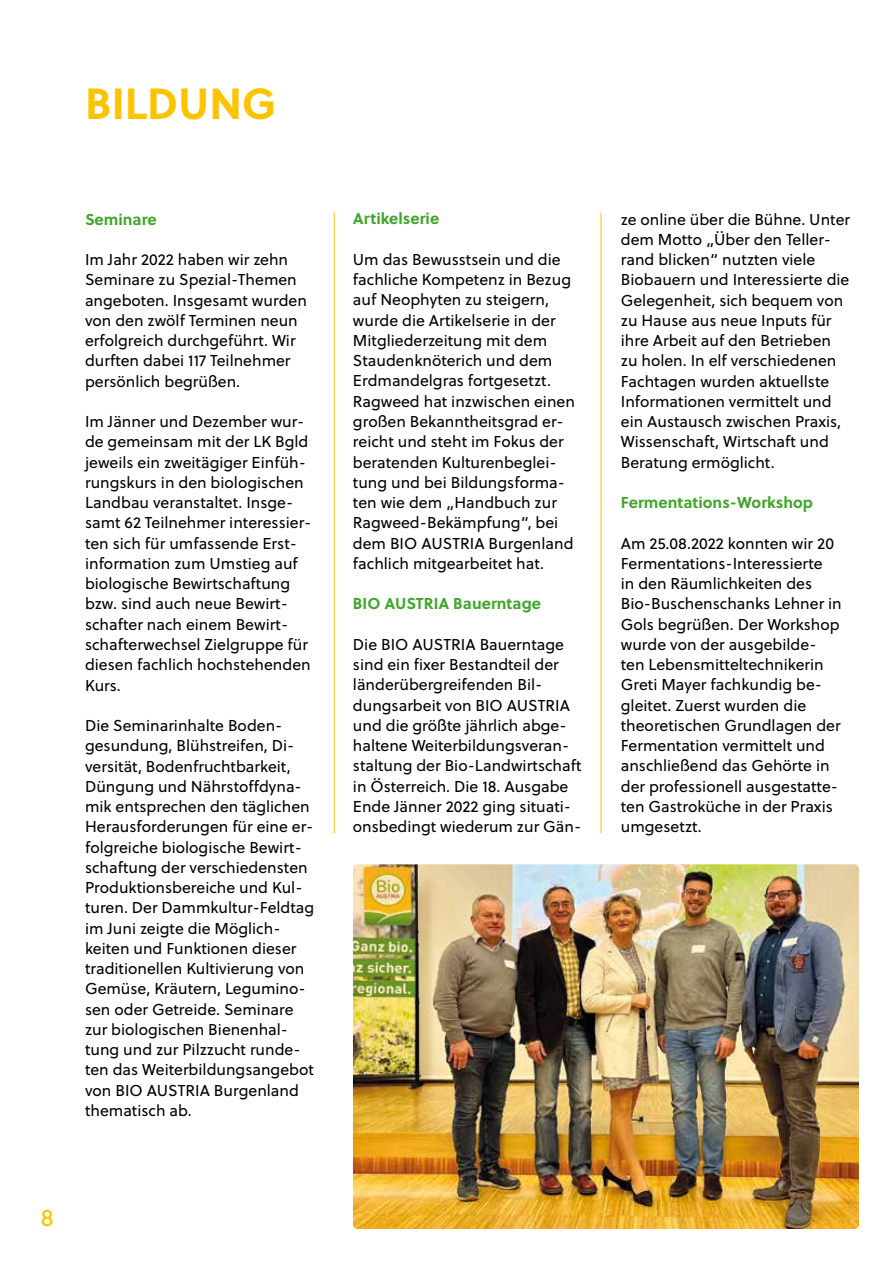
<style>
.page{position:relative;width:893px;height:1263px;background:#fff}
.page>*{position:absolute;margin:0;border:0;box-sizing:border-box;transform-origin:0 0}
.t1{font:700 43.5px "Soleil";color:#fcc400}
.t2{font:24px "Soleil";color:#fcc400}
.t3{font:15.75px/20.2px "Soleil";color:#000}
.t4{font:700 15.75px "Soleil";color:#41a62b}
</style>
<div class="page">
<hr style="left:334px;top:213px;width:1px;height:620px;background:#fcc400">
<hr style="left:601px;top:213px;width:1px;height:620px;background:#fcc400">
<img style="left:353px;top:864px;width:506px;height:365px">
<h1 class="t1" style="left:85px;top:75px;width:193px">BILDUNG</h1>
<p class="t4" style="left:85px;top:209px;width:73px">Seminare</p>
<p class="t3" style="left:85px;top:250px;width:223px">Im Jahr 2022 haben wir zehn<br>Seminare zu Spezial-Themen angeboten. Insgesamt wurden von den zwölf Terminen neun erfolgreich durchgeführt. Wir durften dabei 117 Teilnehmer persönlich begrüßen.</p>
<p class="t3" style="left:85px;top:412px;width:228px">Im Jänner und Dezember wur&shy;de gemeinsam mit der LK Bgld jeweils ein zweitägiger Einfüh&shy;rungskurs in den biologischen<br>Landbau veranstaltet. Insge&shy;samt 62 Teilnehmer interessier&shy;ten sich für umfassende Erst&shy;information zum Umstieg auf biologische Bewirtschaftung bzw. sind auch neue Bewirt&shy;schafter nach einem Bewirt&shy;schafterwechsel Zielgruppe für diesen fachlich hochstehenden<br>Kurs.</p>
<p class="t3" style="left:85px;top:716px;width:231px">Die Seminarinhalte Boden&shy;gesundung, Blühstreifen, Di&shy;versität, Bodenfruchtbarkeit,<br>Düngung und Nährstoffdyna&shy;mik entsprechen den täglichen<br>Herausforderungen für eine er&shy;folgreiche biologische Bewirt&shy;schaftung der verschiedensten<br>Produktionsbereiche und Kul&shy;turen. Der Dammkultur-Feldtag im Juni zeigte die Möglich&shy;keiten und Funktionen dieser traditionellen Kultivierung von<br>Gemüse, Kräutern, Legumino&shy;sen oder Getreide. Seminare zur biologischen Bienenhal&shy;tung und zur Pilzzucht runde&shy;ten das Weiterbildungsangebot von BIO AUSTRIA Burgenland thematisch ab.</p>
<h2 class="t2" style="left:40px;top:1202px;width:15px">8</h2>
<p class="t4" style="left:353px;top:209px;width:88px">Artikelserie</p>
<p class="t3" style="left:353px;top:250px;width:224px">Um das Bewusstsein und die fachliche Kompetenz in Bezug auf Neophyten zu steigern, wurde die Artikelserie in der<br>Mitgliederzeitung mit dem<br>Staudenknöterich und dem<br>Erdmandelgras fortgesetzt.<br>Ragweed hat inzwischen einen großen Bekanntheitsgrad er&shy;reicht und steht im Fokus der beratenden Kulturenbeglei&shy;tung und bei Bildungsforma&shy;ten wie dem „Handbuch zur<br>Ragweed-Bekämpfung“, bei dem BIO AUSTRIA Burgenland fachlich mitgearbeitet hat.</p>
<p class="t4" style="left:353px;top:593px;width:190px">BIO AUSTRIA Bauerntage</p>
<p class="t3" style="left:353px;top:634px;width:230px">Die BIO AUSTRIA Bauerntage sind ein fixer Bestandteil der länderübergreifenden Bil&shy;dungsarbeit von BIO AUSTRIA und die größte jährlich abge&shy;haltene Weiterbildungsveran&shy;staltung der Bio-Landwirtschaft in Österreich. Die 18. Ausgabe<br>Ende Jänner 2022 ging situati&shy;onsbedingt wiederum zur Gän-</p>
<p class="t3" style="left:621px;top:209px;width:231px">ze online über die Bühne. Unter dem Motto „Über den Teller&shy;rand blicken“ nutzten viele<br>Biobauern und Interessierte die<br>Gelegenheit, sich bequem von zu Hause aus neue Inputs für ihre Arbeit auf den Betrieben zu holen. In elf verschiedenen<br>Fachtagen wurden aktuellste<br>Informationen vermittelt und ein Austausch zwischen Praxis,<br>Wissenschaft, Wirtschaft und<br>Beratung ermöglicht.</p>
<p class="t4" style="left:621px;top:492px;width:194px">Fermentations-Workshop</p>
<p class="t3" style="left:621px;top:533px;width:223px">Am 25.08.2022 konnten wir 20<br>Fermentations-Interessierte<br>in den Räumlichkeiten des<br>Bio-Buschenschanks Lehner in<br>Gols begrüßen. Der Workshop wurde von der ausgebilde&shy;ten Lebensmitteltechnikerin<br>Greti Mayer fachkundig be&shy;gleitet. Zuerst wurden die theoretischen Grundlagen der<br>Fermentation vermittelt und anschließend das Gehörte in der professionell ausgestatte&shy;ten Gastroküche in der Praxis umgesetzt.</p>
</div>
